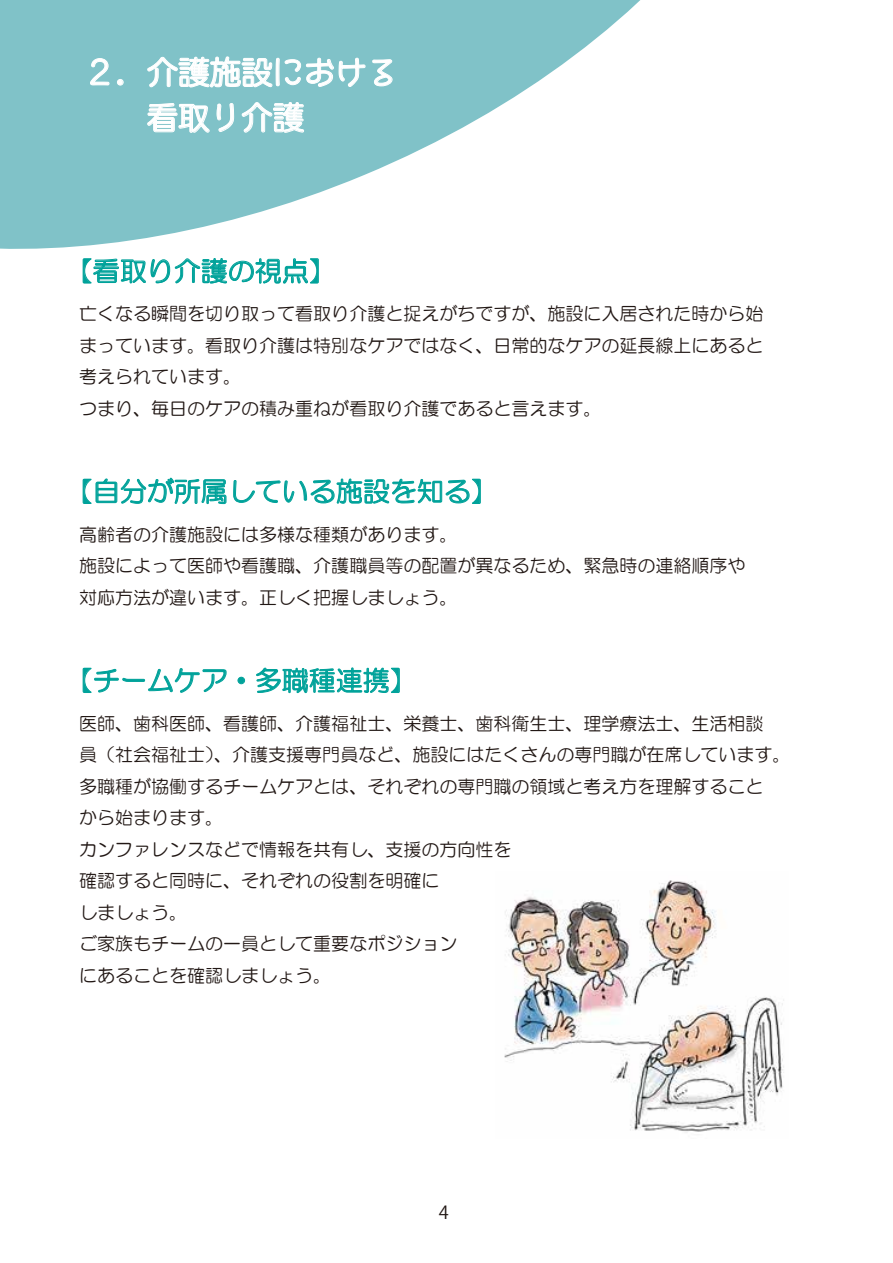
<style>
.page{position:relative;width:893px;height:1263px;background:#fff}
.page>*{position:absolute;margin:0;border:0;box-sizing:border-box;transform-origin:0 0}
.t1{font:500 31.5px/45.3px "TB Cine R Go Std";color:#fff}
.t2{font:27px "HG Maru Gothic MPRO";color:#00a29a}
.t3{font:18px/31.5px "HG Maru Gothic MPRO";color:#221815}
.t4{font:18px "Koz Go Pr 6 N";color:#221815}
</style>
<div class="page">
<svg style="left:83px;top:477px;width:143px;height:27px"></svg>
<svg style="left:233px;top:478px;width:248px;height:26px"></svg>
<svg style="left:83px;top:668px;width:143px;height:25px"></svg>
<svg style="left:238px;top:677px;width:7px;height:7px"></svg>
<svg style="left:256px;top:667px;width:144px;height:26px"></svg>
<img style="left:504px;top:880px;width:280px;height:253px">
<svg style="left:0;top:0;width:640px;height:284px;fill:#80c2c8"></svg>
<svg style="left:90px;top:58px;width:20px;height:28px"></svg>
<div style="left:117px;top:79px;width:7px;height:6px;border:1px solid #fff;border-radius:50%"></div>
<svg style="left:372px;top:59px;width:21px;height:28px"></svg>
<svg style="left:147px;top:4px;width:219px;height:129px;background:#8dc8cd"></svg>
<h1 class="t1" style="left:84px;top:48px;width:316px">２．介護施設における　　看取り介護</h1>
<h2 class="t2" style="left:66px;top:257px;width:272px">【看取り介護の視点】</h2>
<p class="t3" style="left:79px;top:298px;width:685px">亡くなる瞬間を切り取って看取り介護と捉えがちですが、施設に入居された時から始まっています。看取り介護は特別なケアではなく、日常的なケアの延長線上にあると考えられています。<br>つまり、毎日のケアの積み重ねが看取り介護であると言えます。</p>
<h2 class="t2" style="left:66px;top:478px;width:433px">【自分が所属している施設を知る】</h2>
<p class="t3" style="left:79px;top:518px;width:667px">高齢者の介護施設には多様な種類があります。<br>施設によって医師や看護職、介護職員等の配置が異なるため、緊急時の連絡順序や対応方法が違います。正しく把握しましょう。</p>
<h2 class="t2" style="left:66px;top:667px;width:352px">【チームケア・多職種連携】</h2>
<p class="t3" style="left:79px;top:707px;width:712px">医師、歯科医師、看護師、介護福祉士、栄養士、歯科衛生士、理学療法士、生活相談<br>員（社会福祉士）、介護支援専門員など、施設にはたくさんの専門職が在席しています。多職種が協働するチームケアとは、それぞれの専門職の領域と考え方を理解すること<br>から始まります。<br>カンファレンスなどで情報を共有し、支援の方向性を<br>確認すると同時に、それぞれの役割を明確に<br>しましょう。<br>ご家族もチームの一員として重要なポジション<br>にあることを確認しましょう。</p>
<p class="t4" style="left:439px;top:1202px;width:11px">4</p>
</div>
